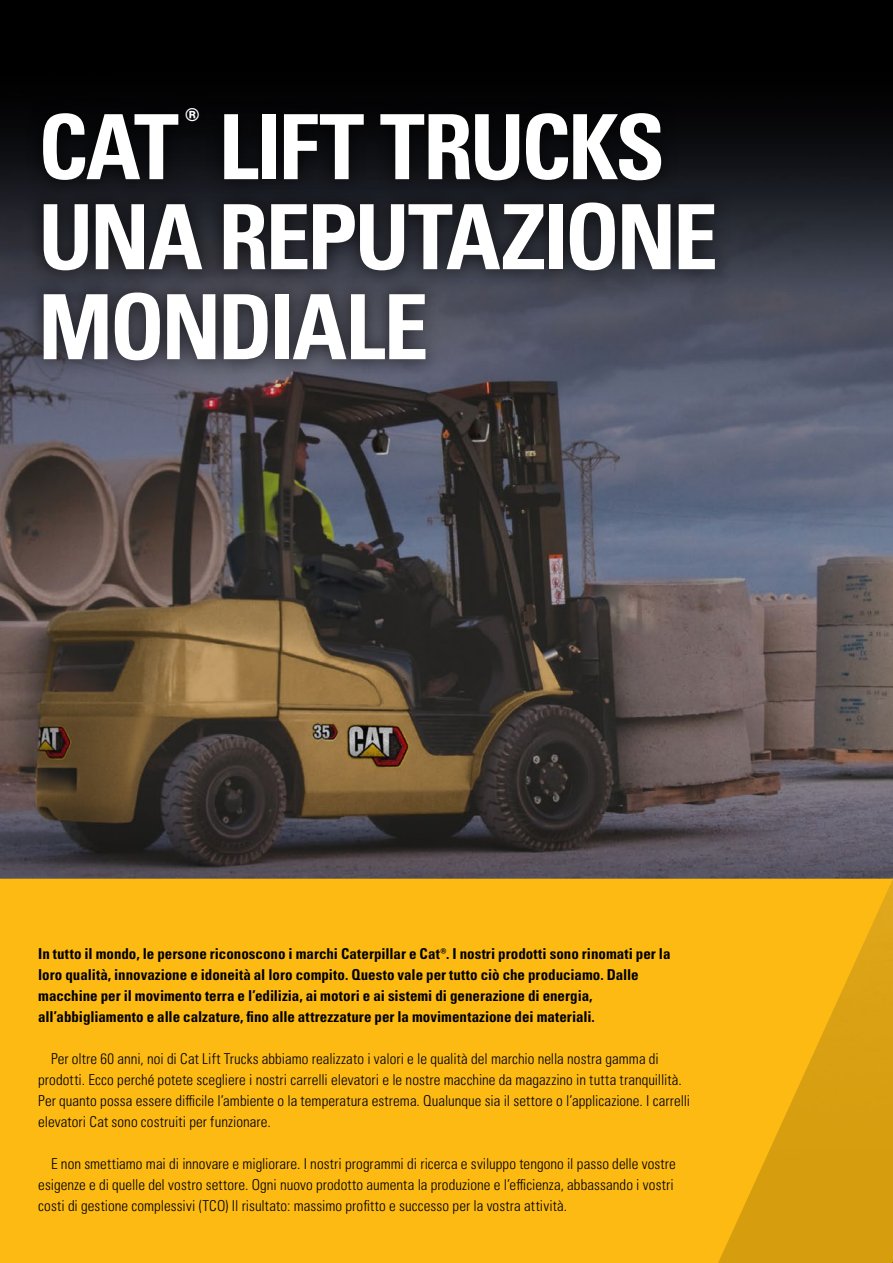
<style>
.page{position:relative;width:893px;height:1263px;background:#fff}
.page>*{position:absolute;margin:0;border:0;box-sizing:border-box;transform-origin:0 0}
.t1{font:90px/90px "Univers LTCYR 67 Bold Cond";letter-spacing:-.035em;color:#fff}
.t2{font:36px "Univers LTCYR 67 Bold Cond";color:#fff}
.t3{font:15px/21px "Univers LTCYR 47 Light Cond";letter-spacing:.005em;color:#000}
.t4{font:15px/21px "Univers LTCYR 67 Bold Cond";color:#000}
</style>
<div class="page">
<img style="left:0;top:0;width:893px;height:879px">
<div style="left:0;top:879px;width:711px;height:384px;background:#fdba12"></div>
<svg style="left:711px;top:879px;width:176px;height:384px;background:#ecae11"></svg>
<svg style="left:887px;top:879px;width:6px;height:384px;background:#d9a013"></svg>
<div style="left:25px;top:91px;width:708px;height:288px;background:#000;opacity:.75"></div>
<h2 class="t2" style="left:185px;top:99px;width:16px">®</h2>
<h1 class="t1" style="left:38px;top:101px;width:628px">CAT LIFT TRUCKS</h1>
<h1 class="t1" style="left:38px;top:191px;width:681px">UNA REPUTAZIONE<br>MONDIALE</h1>
<p class="t4" style="left:38px;top:943px;width:634px">In tutto il mondo, le persone riconoscono i marchi Caterpillar e Cat®. I nostri prodotti sono rinomati per la loro qualità, innovazione e idoneità al loro compito. Questo vale per tutto ciò che produciamo. Dalle macchine per il movimento terra e l’edilizia, ai motori e ai sistemi di generazione di energia, all’abbigliamento e alle calzature, fino alle attrezzature per la movimentazione dei materiali.</p>
<p class="t3" style="left:38px;top:1048px;width:653px;text-indent:13px">Per oltre 60 anni, noi di Cat Lift Trucks abbiamo realizzato i valori e le qualità del marchio nella nostra gamma di prodotti. Ecco perché potete scegliere i nostri carrelli elevatori e le nostre macchine da magazzino in tutta tranquillità.<br>Per quanto possa essere difficile l’ambiente o la temperatura estrema. Qualunque sia il settore o l’applicazione. I carrelli elevatori Cat sono costruiti per funzionare.</p>
<p class="t3" style="left:38px;top:1153px;width:639px;text-indent:13px">E non smettiamo mai di innovare e migliorare. I nostri programmi di ricerca e sviluppo tengono il passo delle vostre esigenze e di quelle del vostro settore. Ogni nuovo prodotto aumenta la produzione e l’efficienza, abbassando i vostri costi di gestione complessivi (TCO) Il risultato: massimo profitto e successo per la vostra attività.</p>
</div>
